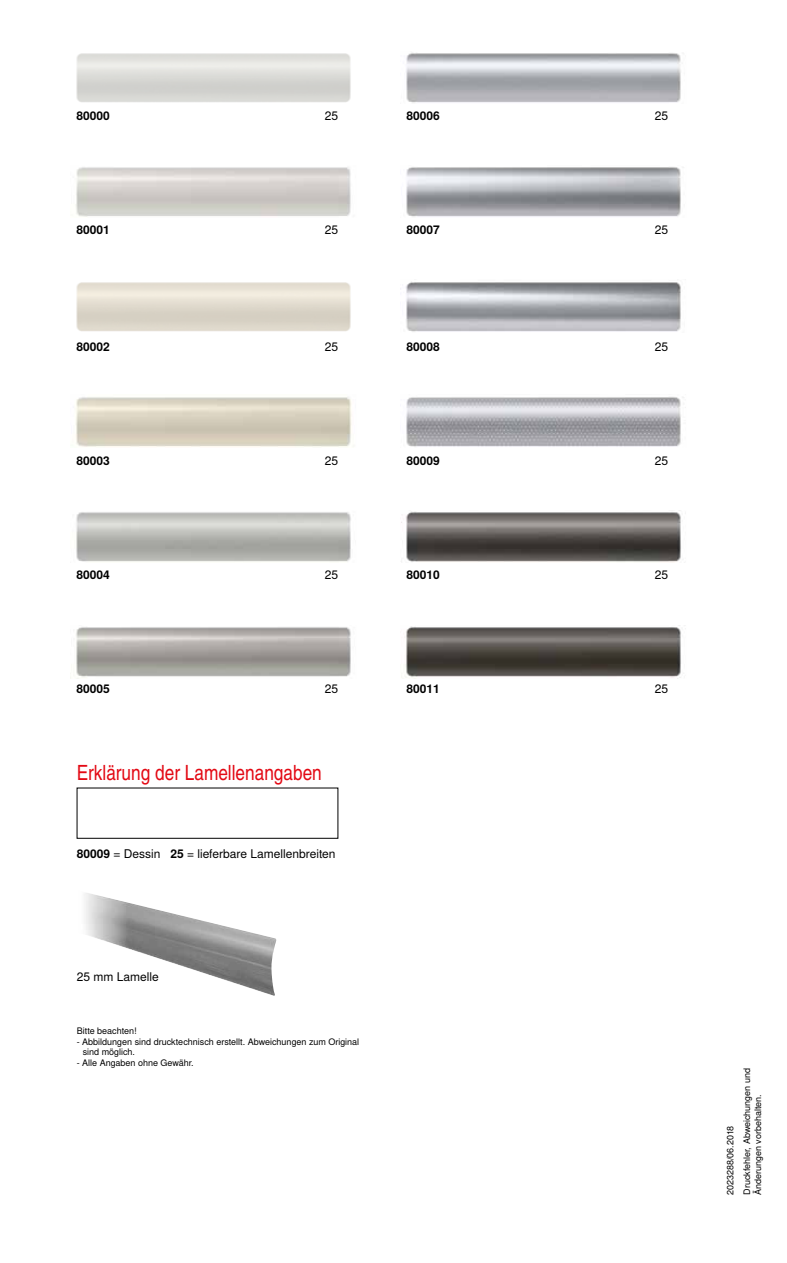
<style>
.page{position:relative;width:787px;height:1263px;background:#fff}
.page>*{position:absolute;margin:0;border:0;box-sizing:border-box;transform-origin:0 0}
.t1{font:21px "Warema Nimbus Cnd";color:#e30914}
.t2{font:12px "Warema Nimbus";color:#000}
.t3{font:700 12px "Warema Nimbus";color:#000}
.t4{font:9px/10.8px "Warema Nimbus";color:#000}
.s1{font-weight:700}
</style>
<div class="page">
<img style="left:76px;top:53px;width:275px;height:49px">
<img style="left:75px;top:167px;width:276px;height:50px">
<img style="left:76px;top:282px;width:275px;height:49px">
<img style="left:75px;top:397px;width:277px;height:50px">
<img style="left:76px;top:512px;width:275px;height:50px">
<img style="left:70px;top:627px;width:281px;height:51px">
<img style="left:406px;top:53px;width:275px;height:50px">
<img style="left:406px;top:167px;width:278px;height:50px">
<img style="left:400px;top:281px;width:281px;height:51px">
<img style="left:406px;top:397px;width:278px;height:50px">
<img style="left:401px;top:510px;width:280px;height:53px">
<img style="left:401px;top:625px;width:280px;height:53px">
<div style="left:77px;top:788px;width:261px;height:51px;border:1px solid #000"></div>
<img style="left:84px;top:893px;width:193px;height:103px">
<h2 class="t3" style="left:77px;top:109px;width:35px">80000</h2>
<h2 class="t2" style="left:325px;top:109px;width:15px">25</h2>
<h2 class="t3" style="left:77px;top:223px;width:35px">80001</h2>
<h2 class="t2" style="left:325px;top:223px;width:15px">25</h2>
<h2 class="t3" style="left:77px;top:340px;width:35px">80002</h2>
<h2 class="t2" style="left:325px;top:340px;width:15px">25</h2>
<h2 class="t3" style="left:77px;top:454px;width:35px">80003</h2>
<h2 class="t2" style="left:325px;top:454px;width:15px">25</h2>
<h2 class="t3" style="left:77px;top:568px;width:35px">80004</h2>
<h2 class="t2" style="left:325px;top:568px;width:15px">25</h2>
<h2 class="t3" style="left:77px;top:682px;width:35px">80005</h2>
<h2 class="t2" style="left:325px;top:682px;width:15px">25</h2>
<h1 class="t1" style="left:77px;top:760px;width:247px">Erklärung der Lamellenangaben</h1>
<h2 class="t2" style="left:77px;top:847px;width:260px"><span class="s1">80009</span> = Dessin <span class="s1">25</span> = lieferbare Lamellenbreiten</h2>
<h2 class="t2" style="left:77px;top:970px;width:84px">25 mm Lamelle</h2>
<p class="t4" style="left:77px;top:1025px;width:61px">Bitte beachten!</p>
<p class="t4" style="left:83px;top:1036px;width:278px;text-indent:-6px">- Abbildungen sind drucktechnisch erstellt. Abweichungen zum Original sind möglich.</p>
<p class="t4" style="left:77px;top:1058px;width:119px">- Alle Angaben ohne Gewähr.</p>
<h2 class="t3" style="left:406px;top:109px;width:35px">80006</h2>
<h2 class="t2" style="left:654px;top:109px;width:15px">25</h2>
<h2 class="t3" style="left:406px;top:223px;width:35px">80007</h2>
<h2 class="t2" style="left:654px;top:223px;width:15px">25</h2>
<h2 class="t3" style="left:406px;top:340px;width:35px">80008</h2>
<h2 class="t2" style="left:654px;top:340px;width:15px">25</h2>
<h2 class="t3" style="left:406px;top:454px;width:35px">80009</h2>
<h2 class="t2" style="left:654px;top:454px;width:15px">25</h2>
<h2 class="t3" style="left:406px;top:568px;width:35px">80010</h2>
<h2 class="t2" style="left:654px;top:568px;width:15px">25</h2>
<h2 class="t3" style="left:406px;top:682px;width:35px">80011</h2>
<h2 class="t2" style="left:654px;top:682px;width:15px">25</h2>
<p class="t4" style="left:725px;top:1195px;width:71px;rotate:-90deg">2023288/06.2018</p>
<p class="t4" style="left:742px;top:1195px;width:128px;rotate:-90deg">Druckfehler, Abweichungen und<br>Änderungen vorbehalten.</p>
</div>
